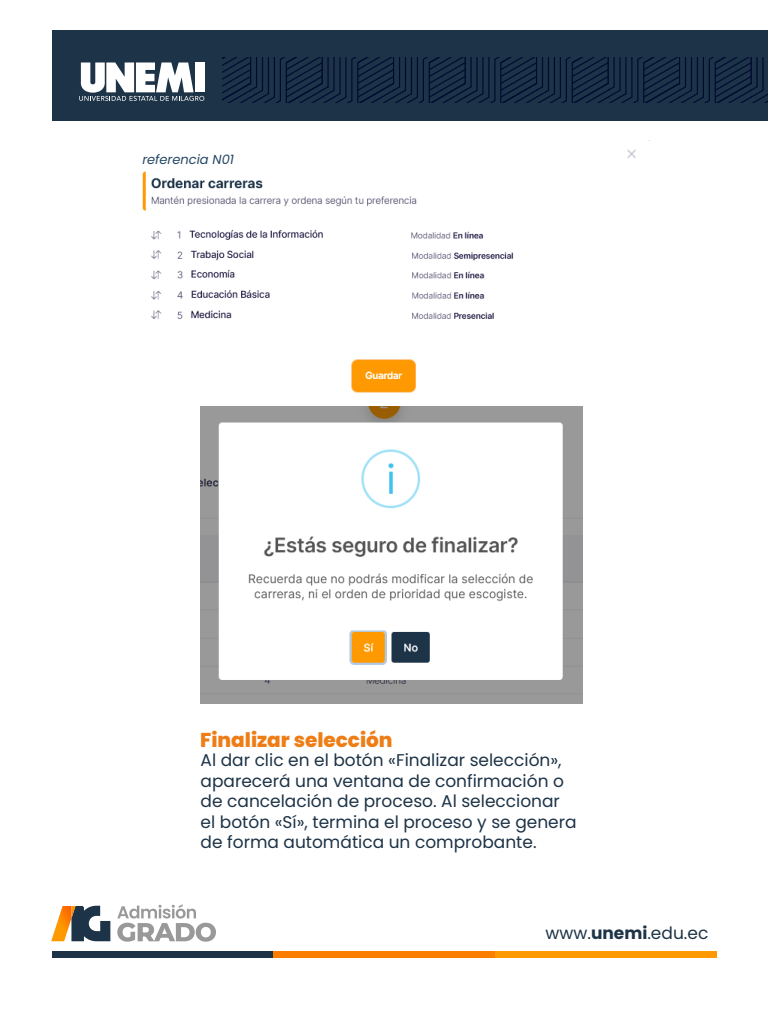
<style>
.page{position:relative;width:768px;height:1024px;background:#fff}
.page>*{position:absolute;margin:0;border:0;box-sizing:border-box;transform-origin:0 0}
.t1{font:800 20px "Poppins";color:#ee7d16}
.t2{font:17px/20.4px "Poppins";color:#1d3347}
.t3{font:italic 13px "Poppins";color:#254763}
.s1{font-weight:700}
</style>
<div class="page">
<div style="left:52px;top:30px;width:716px;height:91px;background:#1d3347"></div>
<div style="left:195px;top:63px;width:10px;height:29px;background:#fff"></div>
<svg style="left:79px;top:63px;width:125px;height:38px"></svg>
<svg style="left:222px;top:57px;width:546px;height:46px"></svg>
<img style="left:142px;top:140px;width:508px;height:253px">
<img style="left:200px;top:406px;width:382px;height:298px">
<div style="left:52px;top:951px;width:222px;height:6px;background:#1c3247"></div>
<div style="left:273px;top:951px;width:222px;height:6px;background:#fc7e00"></div>
<div style="left:495px;top:951px;width:221px;height:6px;background:#fe9900"></div>
<svg style="left:51px;top:906px;width:59px;height:35px"></svg>
<svg style="left:117px;top:904px;width:99px;height:38px"></svg>
<p class="t3" style="left:142px;top:152px;width:93px">referencia N01</p>
<p class="t1" style="left:200px;top:728px;width:194px">Finalizar selección</p>
<p class="t2" style="left:201px;top:750px;width:378px">Al dar clic en el botón «Finalizar selección», aparecerá una ventana de confirmación o de cancelación de proceso. Al seleccionar el botón «Sí», termina el proceso y se genera de forma automática un comprobante.</p>
<p class="t2" style="left:546px;top:923px;width:164px">www.<span class="s1">unemi</span>.edu.ec</p>
</div>
